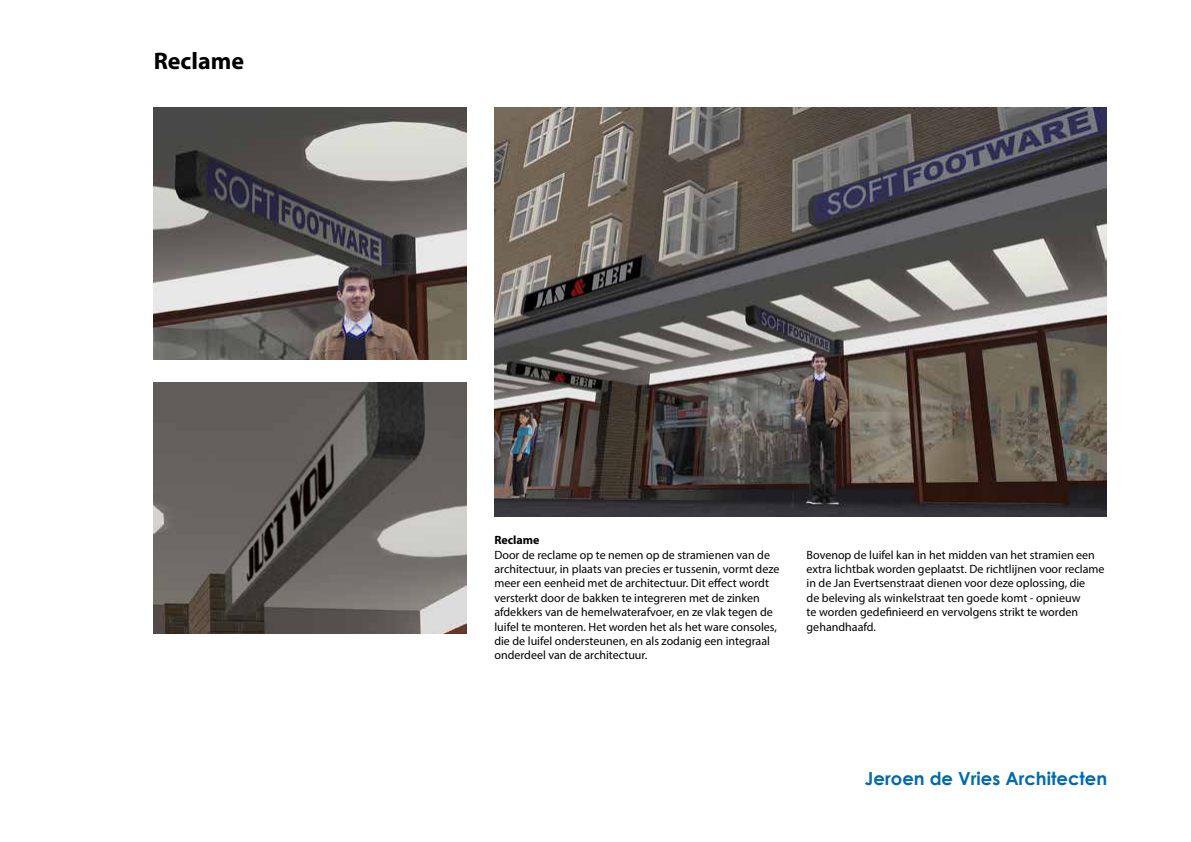
<style>
.page{position:relative;width:1191px;height:842px;background:#fff}
.page>*{position:absolute;margin:0;border:0;box-sizing:border-box;transform-origin:0 0}
.t1{font:700 24px "Myriad Pro";color:#000}
.t2{font:700 18px "Century Gothic";color:#006bad}
.t3{font:12px/14.4px "Myriad Pro";color:#000}
.t4{font:700 12px "Myriad Pro";color:#000}
</style>
<div class="page">
<img style="left:494px;top:108px;width:612px;height:408px">
<img style="left:154px;top:108px;width:312px;height:251px">
<img style="left:154px;top:383px;width:312px;height:251px">
<h1 class="t1" style="left:154px;top:45px;width:92px">Reclame</h1>
<p class="t4" style="left:494px;top:532px;width:47px">Reclame</p>
<p class="t3" style="left:494px;top:547px;width:286px">Door de reclame op te nemen op de stramienen van de architectuur, in plaats van precies er tussenin, vormt deze meer een eenheid met de architectuur. Dit effect wordt versterkt door de bakken te integreren met de zinken afdekkers van de hemelwaterafvoer, en ze vlak tegen de luifel te monteren. Het worden het als het ware consoles, die de luifel ondersteunen, en als zodanig een integraal onderdeel van de architectuur.</p>
<p class="t3" style="left:806px;top:547px;width:299px">Bovenop de luifel kan in het midden van het stramien een extra lichtbak worden geplaatst. De richtlijnen voor reclame in de Jan Evertsenstraat dienen voor deze oplossing, die<br>de beleving als winkelstraat ten goede komt - opnieuw<br>te worden gedefinieerd en vervolgens strikt te worden gehandhaafd.</p>
<h2 class="t2" style="left:865px;top:767px;width:244px">Jeroen de Vries Architecten</h2>
</div>
